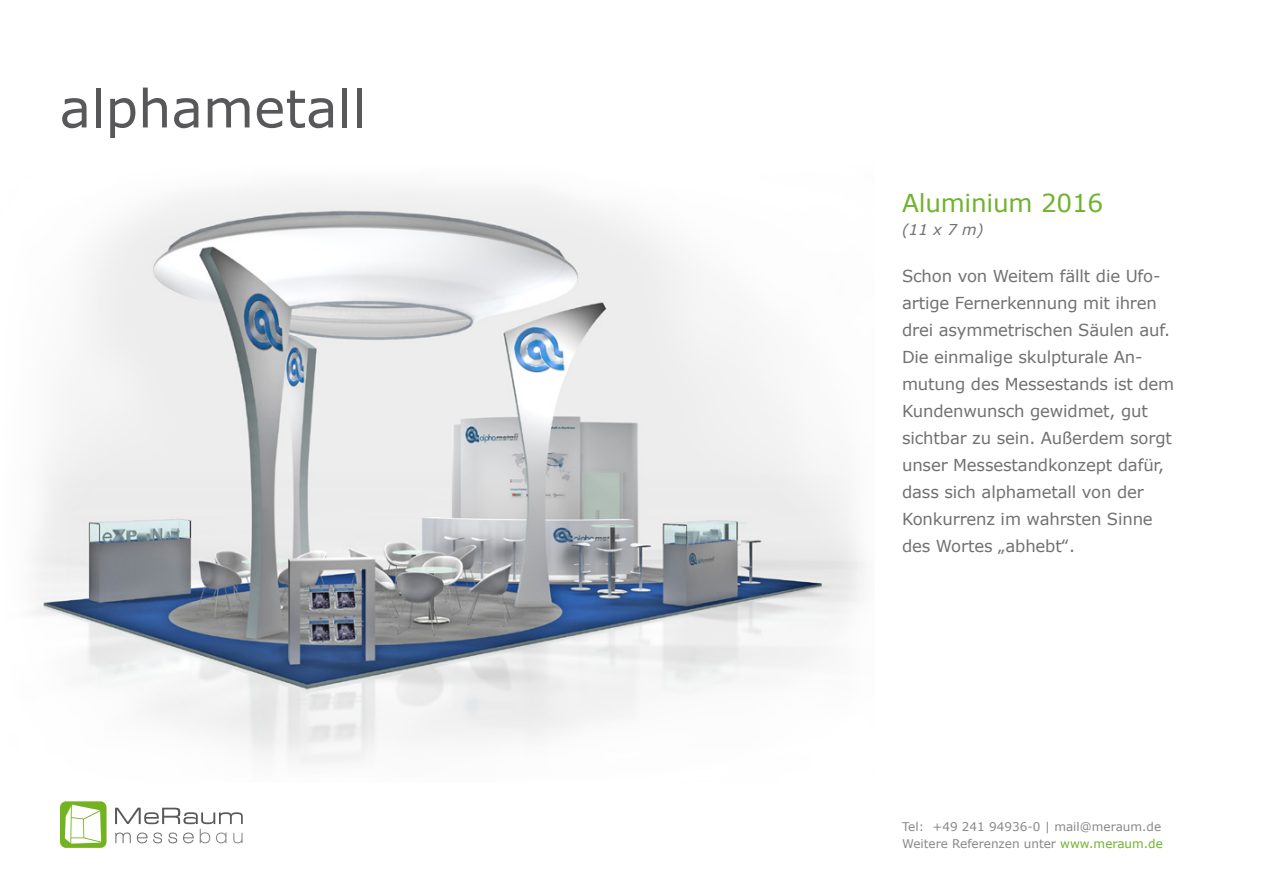
<style>
.page{position:relative;width:1263px;height:893px;background:#fff}
.page>*{position:absolute;margin:0;border:0;box-sizing:border-box;transform-origin:0 0}
.t1{font:52.5px "Verdana";color:#58585a}
.t2{font:24.75px "Verdana";letter-spacing:-.01em;color:#70b22d}
.t3{font:16.5px/27px "Verdana";letter-spacing:-.01em;color:#707172}
.t4{font:italic 15px "Verdana";color:#707172}
.t5{font:12px/17.4px "Verdana";color:#87888a}
.s1{color:#70b22d}
</style>
<div class="page">
<div style="left:60px;top:801px;width:47px;height:47px;background:#74b320;border-radius:6px"></div>
<svg style="left:115px;top:808px;width:128px;height:35px"></svg>
<svg style="left:65px;top:805px;width:36px;height:39px"></svg>
<img style="left:34px;top:188px;width:830px;height:577px">
<h1 class="t1" style="left:60px;top:72px;width:308px">alphametall</h1>
<h2 class="t2" style="left:902px;top:186px;width:203px">Aluminium 2016</h2>
<p class="t4" style="left:902px;top:219px;width:83px">(11 x 7 m)</p>
<p class="t3" style="left:902px;top:263px;width:274px">Schon von Weitem fällt die Ufo&shy;artige Fernerkennung mit ihren drei asymmetrischen Säulen auf.<br>Die einmalige skulpturale An&shy;mutung des Messestands ist dem<br>Kundenwunsch gewidmet, gut sichtbar zu sein. Außerdem sorgt unser Messestandkonzept dafür, dass sich alphametall von der<br>Konkurrenz im wahrsten Sinne des Wortes „abhebt‟.</p>
<p class="t5" style="left:902px;top:818px;width:262px">Tel: +49 241 94936-0 | mail@meraum.de<br>Weitere Referenzen unter <span class="s1">www.meraum.de</span></p>
</div>
